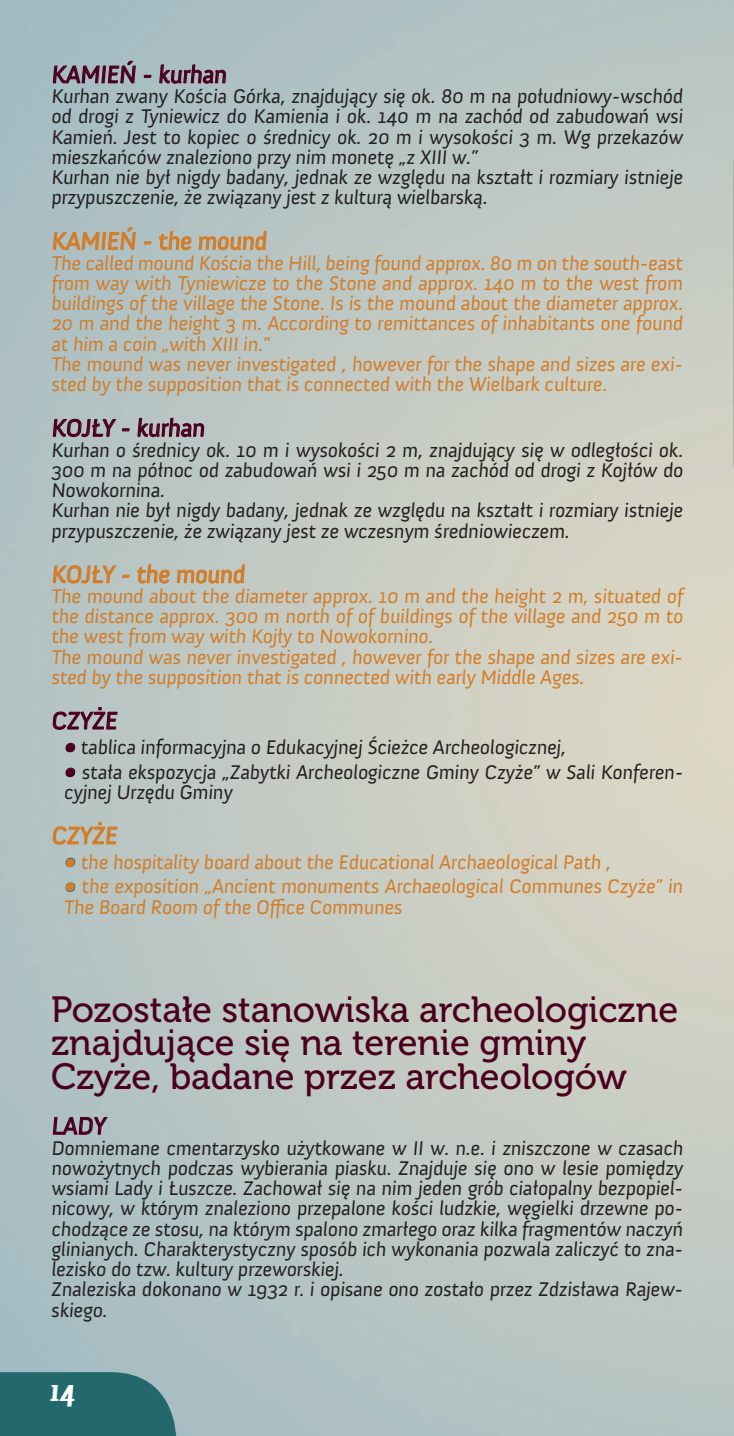
<style>
.page{position:relative;width:734px;height:1436px;background:#fff}
.page>*{position:absolute;margin:0;border:0;box-sizing:border-box;transform-origin:0 0}
.t1{font:36.45px/33.8px "Museo 500";color:#4a001e}
.t2{font:31.5px "Hamburger Heaven";color:#fff}
.t3{font:24.75px "Anivers";color:#4a001e}
.t4{font:24.75px "Anivers";color:#d17d2a}
.t5{font:20.25px/20.2px "Anivers";letter-spacing:-.01em;color:#231f20}
.t6{font:20.25px/20.2px "Anivers";letter-spacing:-.01em;color:#d17d2a}
.s1{font-size:24.75px;color:#4a001e}
.s2{font-size:24.75px}
</style>
<div class="page">
<img style="left:0;top:0;width:733px;height:1435px">
<svg style="left:0;top:1371px;width:176px;height:64px;background:#2f6f74"></svg>
<svg style="left:52px;top:60px;width:84px;height:24px;background:#8b8794"></svg>
<svg style="left:143px;top:74px;width:9px;height:5px"></svg>
<svg style="left:158px;top:64px;width:68px;height:46px;background:#9ea5ac"></svg>
<svg style="left:52px;top:227px;width:84px;height:24px;background:#b7ac97"></svg>
<svg style="left:143px;top:241px;width:9px;height:4px"></svg>
<svg style="left:158px;top:213px;width:34px;height:38px"></svg>
<svg style="left:198px;top:214px;width:69px;height:37px;background:#b8b7a9"></svg>
<svg style="left:52px;top:418px;width:78px;height:19px"></svg>
<svg style="left:136px;top:417px;width:69px;height:46px;background:#a9aaac"></svg>
<svg style="left:52px;top:564px;width:78px;height:20px;background:#bdb19b"></svg>
<svg style="left:137px;top:546px;width:33px;height:38px"></svg>
<svg style="left:176px;top:547px;width:69px;height:37px;background:#c1bbaa"></svg>
<svg style="left:52px;top:706px;width:66px;height:24px;background:#9a9097"></svg>
<div style="left:65px;top:742px;width:10px;height:10px;border:1px solid #4a001e;border-radius:4px"></div>
<div style="left:65px;top:767px;width:10px;height:10px;border:1px solid #4a001e;border-radius:4px"></div>
<svg style="left:52px;top:821px;width:66px;height:24px;background:#bdb19a"></svg>
<div style="left:65px;top:857px;width:10px;height:10px;border:1px solid #23686d;border-radius:4px"></div>
<div style="left:65px;top:882px;width:10px;height:9px;border:1px solid #23686d;border-radius:4px"></div>
<svg style="left:52px;top:1114px;width:56px;height:21px"></svg>
<svg style="left:733px;top:64px;width:1px;height:94px"></svg>
<img style="left:733px;top:158px;width:1px;height:309px">
<p class="t3" style="left:51px;top:61px;width:179px">KAMIEŃ - kurhan</p>
<p class="t5" style="left:51px;top:86px;width:635px">Kurhan zwany Kościa Górka, znajdujący się ok. 80 m na południowy-wschód od drogi z Tyniewicz do Kamienia i ok. 140 m na zachód od zabudowań wsi Kamień. Jest to kopiec o średnicy ok. 20 m i wysokości 3 m. Wg przekazów mieszkańców znaleziono przy nim monetę „z XIII w.”<br>Kurhan nie był nigdy badany, jednak ze względu na kształt i rozmiary istnieje przypuszczenie, że związany jest z kulturą wielbarską.</p>
<p class="t4" style="left:51px;top:227px;width:219px">KAMIEŃ - the mound</p>
<p class="t6" style="left:51px;top:253px;width:635px">The called mound Kościa the Hill, being found approx. 80 m on the south-east from way with Tyniewicze to the Stone and approx. 140 m to the west from buildings of the village the Stone. Is is the mound about the diameter approx.<br>20 m and the height 3 m. According to remittances of inhabitants one found at him a coin „with XIII in.”<br>The mound was never investigated , however for the shape and sizes are exi&shy;sted by the supposition that is connected with the Wielbark culture.</p>
<p class="t3" style="left:51px;top:414px;width:157px">KOJŁY - kurhan</p>
<p class="t5" style="left:51px;top:440px;width:635px">Kurhan o średnicy ok. 10 m i wysokości 2 m, znajdujący się w odległości ok.<br>300 m na północ od zabudowań wsi i 250 m na zachód od drogi z Kojłów do Nowokornina.<br>Kurhan nie był nigdy badany, jednak ze względu na kształt i rozmiary istnieje przypuszczenie, że związany jest ze wczesnym średniowieczem.</p>
<p class="t4" style="left:51px;top:560px;width:198px">KOJŁY - the mound</p>
<p class="t6" style="left:51px;top:586px;width:635px">The mound about the diameter approx. 10 m and the height 2 m, situated of the distance approx. 300 m north of of buildings of the village and 250 m to the west from way with Kojły to Nowokornino.<br>The mound was never investigated , however for the shape and sizes are exi&shy;sted by the supposition that is connected with early Middle Ages.</p>
<p class="t3" style="left:51px;top:707px;width:70px">CZYŻE</p>
<p class="t5" style="left:64px;top:737px;width:505px"><span class="s1">•</span> tablica informacyjna o Edukacyjnej Ścieżce Archeologicznej,</p>
<p class="t5" style="left:64px;top:761px;width:622px"><span class="s1">•</span> stała ekspozycja „Zabytki Archeologiczne Gminy Czyże” w Sali Konferen&shy;cyjnej Urzędu Gminy</p>
<p class="t4" style="left:51px;top:821px;width:70px">CZYŻE</p>
<p class="t6" style="left:64px;top:851px;width:550px"><span class="s2">•</span> the hospitality board about the Educational Archaeological Path ,</p>
<p class="t6" style="left:64px;top:876px;width:622px"><span class="s2">•</span> the exposition „Ancient monuments Archaeological Communes Czyże” in<br>The Board Room of the Office Communes</p>
<h1 class="t1" style="left:51px;top:992px;width:628px">Pozostałe stanowiska archeologiczne znajdujące się na terenie gminy<br>Czyże, badane przez archeologów</h1>
<p class="t3" style="left:51px;top:1112px;width:58px">LADY</p>
<p class="t5" style="left:51px;top:1137px;width:635px">Domniemane cmentarzysko użytkowane w II w. n.e. i zniszczone w czasach nowożytnych podczas wybierania piasku. Znajduje się ono w lesie pomiędzy wsiami Lady i Łuszcze. Zachował się na nim jeden grób ciałopalny bezpopiel&shy;nicowy, w którym znaleziono przepalone kości ludzkie, węgielki drzewne po&shy;chodzące ze stosu, na którym spalono zmarłego oraz kilka fragmentów naczyń glinianych. Charakterystyczny sposób ich wykonania pozwala zaliczyć to zna&shy;lezisko do tzw. kultury przeworskiej.<br>Znaleziska dokonano w 1932 r. i opisane ono zostało przez Zdzisława Rajew&shy;skiego.</p>
<h2 class="t2" style="left:50px;top:1370px;width:26px">14</h2>
</div>
